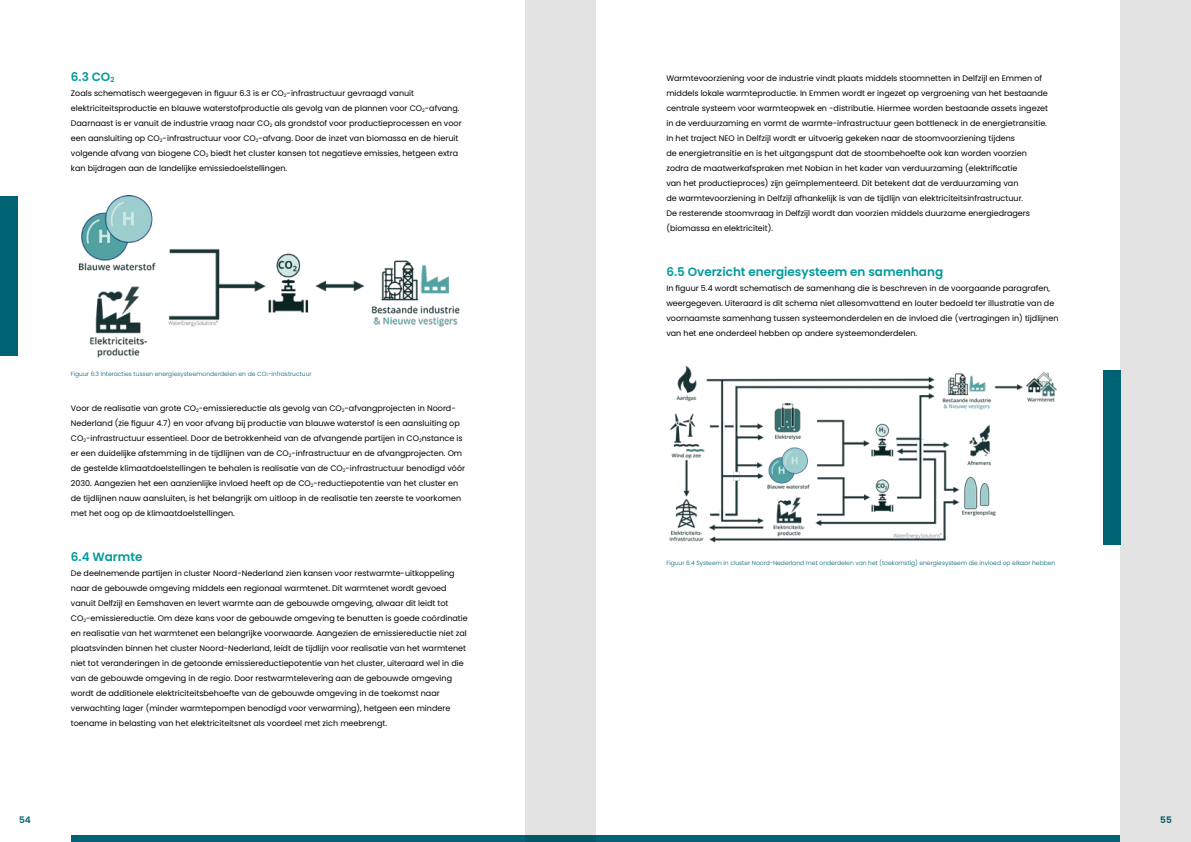
<style>
.page{position:relative;width:1191px;height:842px;background:#fff}
.page>*{position:absolute;margin:0;border:0;box-sizing:border-box;transform-origin:0 0}
.t1{font:600 12px "Poppins";color:#009a9b}
.t2{font:600 9px "Poppins";color:#006374}
.t3{font:8px/15px "Poppins";color:#000}
.t4{font:300 6px "Poppins";color:#006374}
.s1{font-size:3.5px}
</style>
<div class="page">
<div style="left:595px;top:835px;width:525px;height:7px;background:#006374"></div>
<div style="left:71px;top:835px;width:524px;height:7px;background:#006374"></div>
<div style="left:1120px;top:0;width:71px;height:842px;background:#e3e3e3"></div>
<div style="left:524px;top:0;width:71px;height:842px;background:#e3e3e3"></div>
<img style="left:78px;top:196px;width:382px;height:162px">
<img style="left:669px;top:365px;width:388px;height:178px">
<div style="left:0;top:196px;width:17px;height:159px;background:#006374"></div>
<div style="left:1103px;top:370px;width:17px;height:174px;background:#006374"></div>
<h1 class="t1" style="left:71px;top:70px;width:45px">6.3 CO<sub>2</sub></h1>
<p class="t3" style="left:71px;top:86px;width:392px">Zoals schematisch weergegeven in figuur 6.3 is er CO<sub>2</sub>-infrastructuur gevraagd vanuit elektriciteitsproductie en blauwe waterstofproductie als gevolg van de plannen voor CO<sub>2</sub>-afvang.<br>Daarnaast is er vanuit de industrie vraag naar CO<sub>2</sub> als grondstof voor productieprocessen en voor een aansluiting op CO<sub>2</sub>-infrastructuur voor CO<sub>2</sub>-afvang. Door de inzet van biomassa en de hieruit volgende afvang van biogene CO<sub>2</sub> biedt het cluster kansen tot negatieve emissies, hetgeen extra kan bijdragen aan de landelijke emissiedoelstellingen.</p>
<p class="t4" style="left:71px;top:370px;width:242px">Figuur 6.3 Interacties tussen energiesysteemonderdelen en de CO<span class="s1">2</span>-infrastructuur</p>
<p class="t3" style="left:71px;top:401px;width:396px">Voor de realisatie van grote CO<sub>2</sub>-emissiereductie als gevolg van CO<sub>2</sub>-afvangprojecten in Noord-Nederland (zie figuur 4.7) en voor afvang bij productie van blauwe waterstof is een aansluiting op CO<sub>2</sub>-infrastructuur essentieel. Door de betrokkenheid van de afvangende partijen in CO<sub>2</sub>nstance is er een duidelijke afstemming in de tijdlijnen van de CO<sub>2</sub>-infrastructuur en de afvangprojecten. Om de gestelde klimaatdoelstellingen te behalen is realisatie van de CO<sub>2</sub>-infrastructuur benodigd vóór 2030. Aangezien het een aanzienlijke invloed heeft op de CO<sub>2</sub>-reductiepotentie van het cluster en de tijdlijnen nauw aansluiten, is het belangrijk om uitloop in de realisatie ten zeerste te voorkomen met het oog op de klimaatdoelstellingen.</p>
<h1 class="t1" style="left:71px;top:550px;width:73px">6.4 Warmte</h1>
<p class="t3" style="left:71px;top:566px;width:398px">De deelnemende partijen in cluster Noord-Nederland zien kansen voor restwarmte-uitkoppeling naar de gebouwde omgeving middels een regionaal warmtenet. Dit warmtenet wordt gevoed vanuit Delfzijl en Eemshaven en levert warmte aan de gebouwde omgeving, alwaar dit leidt tot CO<sub>2</sub>-emissiereductie. Om deze kans voor de gebouwde omgeving te benutten is goede coördinatie en realisatie van het warmtenet een belangrijke voorwaarde. Aangezien de emissiereductie niet zal plaatsvinden binnen het cluster Noord-Nederland, leidt de tijdlijn voor realisatie van het warmtenet niet tot veranderingen in de getoonde emissiereductiepotentie van het cluster, uiteraard wel in die van de gebouwde omgeving in de regio. Door restwarmtelevering aan de gebouwde omgeving wordt de additionele elektriciteitsbehoefte van de gebouwde omgeving in de toekomst naar verwachting lager (minder warmtepompen benodigd voor verwarming), hetgeen een mindere toename in belasting van het elektriciteitsnet als voordeel met zich meebrengt.</p>
<p class="t3" style="left:666px;top:71px;width:383px">Warmtevoorziening voor de industrie vindt plaats middels stoomnetten in Delfzijl en Emmen of middels lokale warmteproductie. In Emmen wordt er ingezet op vergroening van het bestaande centrale systeem voor warmteopwek en -distributie. Hiermee worden bestaande assets ingezet in de verduurzaming en vormt de warmte-infrastructuur geen bottleneck in de energietransitie.<br>In het traject NEO in Delfzijl wordt er uitvoerig gekeken naar de stoomvoorziening tijdens<br>de energietransitie en is het uitgangspunt dat de stoombehoefte ook kan worden voorzien zodra de maatwerkafspraken met Nobian in het kader van verduurzaming (elektrificatie<br>van het productieproces) zijn geïmplementeerd. Dit betekent dat de verduurzaming van<br>de warmtevoorziening in Delfzijl afhankelijk is van de tijdlijn van elektriciteitsinfrastructuur.<br>De resterende stoomvraag in Delfzijl wordt dan voorzien middels duurzame energiedragers (biomassa en elektriciteit).</p>
<h1 class="t1" style="left:666px;top:265px;width:278px">6.5 Overzicht energiesysteem en samenhang</h1>
<p class="t3" style="left:666px;top:281px;width:393px">In figuur 5.4 wordt schematisch de samenhang die is beschreven in de voorgaande paragrafen, weergegeven. Uiteraard is dit schema niet allesomvattend en louter bedoeld ter illustratie van de voornaamste samenhang tussen systeemonderdelen en de invloed die (vertragingen in) tijdlijnen van het ene onderdeel hebben op andere systeemonderdelen.</p>
<p class="t4" style="left:666px;top:560px;width:390px">Figuur 6.4 Systeem in cluster Noord-Nederland met onderdelen van het (toekomstig) energiesysteem die invloed op elkaar hebben</p>
<p class="t2" style="left:19px;top:815px;width:13px">54</p>
<p class="t2" style="left:1160px;top:815px;width:13px">55</p>
</div>
